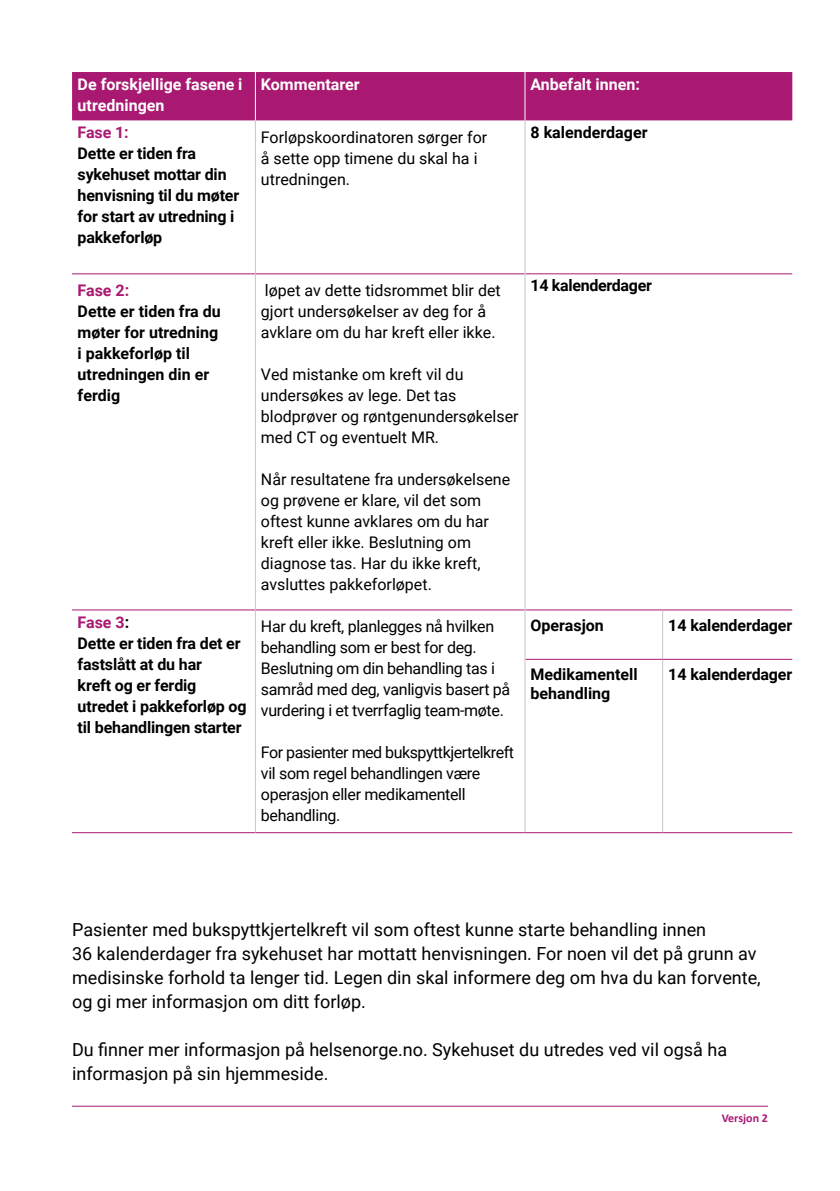
<style>
.page{position:relative;width:840px;height:1191px;background:#fff}
.page>*{position:absolute;margin:0;border:0;box-sizing:border-box;transform-origin:0 0}
.t1{font:18px/24px "Roboto";color:#000}
.t2{font:16px/21px "Roboto";color:#000}
.t3{font:700 16px/21px "Roboto";letter-spacing:-.01em;color:#000}
.t4{font:16px/21px "Roboto";letter-spacing:-.02em;color:#000}
.t5{font:700 16px/21px "Roboto";color:#fff}
.t6{font:700 16px "Roboto";letter-spacing:-.005em;color:#a91972}
.t7{font:700 12px "Calibri";color:#a91972}
.s1{color:#000}
</style>
<div class="page">
<div style="left:72px;top:72px;width:719px;height:48px;background:#a91972"></div>
<hr style="left:72px;top:609px;width:183px;height:1px;background:#a91972">
<hr style="left:255px;top:609px;width:269px;height:1px;background:#a91972">
<hr style="left:525px;top:609px;width:137px;height:1px;background:#a91972">
<hr style="left:525px;top:659px;width:137px;height:1px;background:#a91972">
<hr style="left:72px;top:832px;width:183px;height:1px;background:#a91972">
<hr style="left:255px;top:832px;width:269px;height:1px;background:#a91972">
<hr style="left:524px;top:832px;width:138px;height:1px;background:#a91972">
<hr style="left:72px;top:273px;width:183px;height:1px;background:#a91972">
<hr style="left:255px;top:273px;width:269px;height:1px;background:#a91972">
<hr style="left:525px;top:273px;width:137px;height:1px;background:#a91972">
<hr style="left:662px;top:273px;width:129px;height:1px;background:#a91972">
<hr style="left:255px;top:120px;width:1px;height:154px;background:#c6c6c6">
<hr style="left:255px;top:274px;width:1px;height:336px;background:#c6c6c6">
<hr style="left:255px;top:610px;width:1px;height:49px;background:#c6c6c6">
<hr style="left:255px;top:659px;width:1px;height:49px;background:#c6c6c6">
<hr style="left:255px;top:708px;width:1px;height:124px;background:#c6c6c6">
<hr style="left:524px;top:274px;width:1px;height:336px;background:#c6c6c6">
<hr style="left:524px;top:610px;width:1px;height:49px;background:#c6c6c6">
<hr style="left:524px;top:659px;width:1px;height:49px;background:#c6c6c6">
<hr style="left:524px;top:708px;width:1px;height:124px;background:#c6c6c6">
<hr style="left:524px;top:120px;width:1px;height:154px;background:#c6c6c6">
<hr style="left:524px;top:72px;width:1px;height:48px;background:#fff">
<hr style="left:255px;top:72px;width:1px;height:48px;background:#fff">
<hr style="left:662px;top:610px;width:1px;height:49px;background:#c6c6c6">
<hr style="left:662px;top:659px;width:1px;height:49px;background:#c6c6c6">
<hr style="left:662px;top:708px;width:1px;height:124px;background:#c6c6c6">
<hr style="left:662px;top:832px;width:129px;height:1px;background:#a91972">
<hr style="left:662px;top:609px;width:129px;height:1px;background:#a91972">
<hr style="left:662px;top:659px;width:129px;height:1px;background:#a91972">
<hr style="left:72px;top:1105px;width:695px;height:1px;background:#a91972">
<p class="t5" style="left:78px;top:73px;width:166px">De forskjellige fasene i utredningen</p>
<p class="t5" style="left:261px;top:73px;width:100px">Kommentarer</p>
<p class="t5" style="left:530px;top:73px;width:111px">Anbefalt innen:</p>
<p class="t6" style="left:78px;top:121px;width:53px">Fase 1:</p>
<p class="t3" style="left:78px;top:142px;width:163px">Dette er tiden fra sykehuset mottar din henvisning til du møter for start av utredning i pakkeforløp</p>
<p class="t2" style="left:261px;top:126px;width:228px">Forløpskoordinatoren sørger for å sette opp timene du skal ha i utredningen.</p>
<p class="t3" style="left:530px;top:121px;width:118px">8 kalenderdager</p>
<p class="t6" style="left:78px;top:279px;width:53px">Fase 2:</p>
<p class="t3" style="left:78px;top:300px;width:145px">Dette er tiden fra du møter for utredning i pakkeforløp til utredningen din er ferdig</p>
<p class="t6" style="left:78px;top:610px;width:53px">Fase 3<span class="s1">:</span></p>
<p class="t3" style="left:78px;top:631px;width:164px">Dette er tiden fra det er fastslått at du har</p>
<p class="t3" style="left:78px;top:673px;width:170px">kreft og er ferdig utredet i pakkeforløp og til behandlingen starter</p>
<p class="t2" style="left:261px;top:279px;width:241px">løpet av dette tidsrommet blir det gjort undersøkelser av deg for å avklare om du har kreft eller ikke.</p>
<p class="t2" style="left:261px;top:363px;width:259px">Ved mistanke om kreft vil du undersøkes av lege. Det tas blodprøver og røntgenundersøkelser med CT og eventuelt MR.</p>
<p class="t2" style="left:261px;top:468px;width:250px">Når resultatene fra undersøkelsene og prøvene er klare, vil det som oftest kunne avklares om du har kreft eller ikke. Beslutning om diagnose tas. Har du ikke kreft, avsluttes pakkeforløpet.</p>
<p class="t4" style="left:261px;top:615px;width:251px">Har du kreft, planlegges nå hvilken behandling som er best for deg.<br>Beslutning om din behandling tas i samråd med deg, vanligvis basert på vurdering i et tverrfaglig team-møte.</p>
<p class="t4" style="left:261px;top:741px;width:254px">For pasienter med bukspyttkjertelkreft vil som regel behandlingen være operasjon eller medikamentell behandling.</p>
<p class="t3" style="left:530px;top:274px;width:123px">14 kalenderdager</p>
<p class="t3" style="left:530px;top:614px;width:75px">Operasjon</p>
<p class="t3" style="left:667px;top:614px;width:125px">14 kalenderdager</p>
<p class="t3" style="left:530px;top:664px;width:109px;line-height:19.2px">Medikamentell behandling</p>
<p class="t3" style="left:667px;top:663px;width:125px">14 kalenderdager</p>
<p class="t1" style="left:72px;top:917px;width:690px">Pasienter med bukspyttkjertelkreft vil som oftest kunne starte behandling innen<br>36 kalenderdager fra sykehuset har mottatt henvisningen. For noen vil det på grunn av medisinske forhold ta lenger tid. Legen din skal informere deg om hva du kan forvente, og gi mer informasjon om ditt forløp.</p>
<p class="t1" style="left:72px;top:1037px;width:656px">Du finner mer informasjon på helsenorge.no. Sykehuset du utredes ved vil også ha informasjon på sin hjemmeside.</p>
<p class="t7" style="left:721px;top:1110px;width:48px">Versjon 2</p>
</div>
